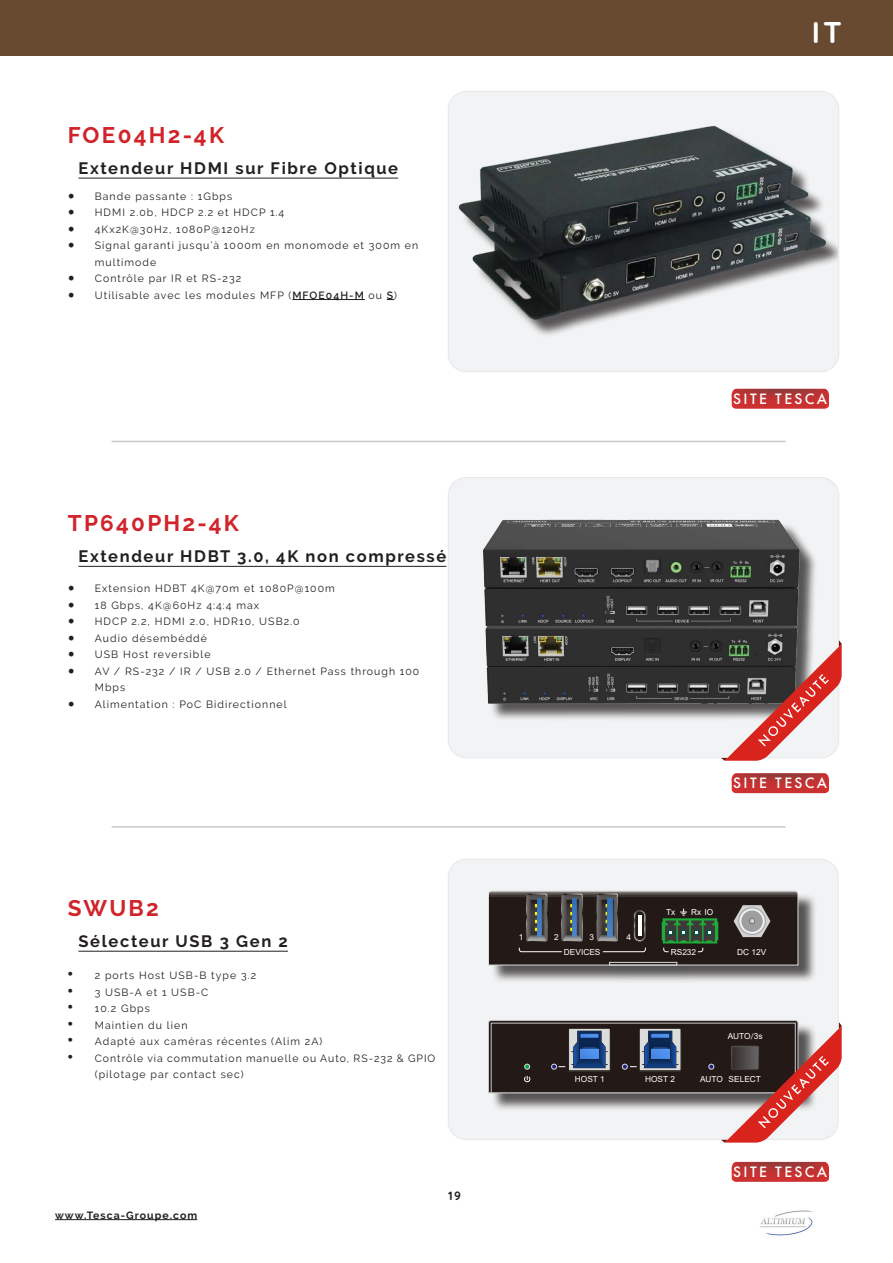
<style>
.page{position:relative;width:893px;height:1263px;background:#fff}
.page>*{position:absolute;margin:0;border:0;box-sizing:border-box;transform-origin:0 0}
.Title_13pt_Black__Al{font:700 30px "Quicksand";color:#fff}
.Title_13pt_Black__Al-2{font:700 22.5px "Raleway";letter-spacing:.1em;color:#d1232a}
.Title_13pt_Black__Al-3{font:700 16.5px "Raleway";letter-spacing:.1em;color:#231f20}
.Quicksand_10pt_Black{font:700 16.5px "Raleway";letter-spacing:.1em;color:#231f20}
.t1{font:500 15.6px "Futura PT";letter-spacing:.15em;color:#fff}
.t2{font:700 12px "Quicksand";color:#231f20}
.t3{font:10.5px/16.5px "Raleway";letter-spacing:.1em;color:#231f20}
.t4{font:700 10.5px "Raleway";letter-spacing:.1em;color:#231f20}
.t5{font:8.25px "Arial";color:#fff}
.s1{font-family:"Minion Pro";font-size:18px}
.s2{font-weight:600}
.s3{font-family:"Quicksand";font-size:15px}
.s4{font-family:"Batang"}
</style>
<div class="page">
<hr style="left:112px;top:826px;width:674px;height:1px;background:#c7c8ca">
<hr style="left:112px;top:441px;width:674px;height:1px;background:#c7c8ca">
<hr style="left:55px;top:1219px;width:142px;height:1px;background:#231f20">
<img style="left:760px;top:1210px;width:53px;height:26px">
<div style="left:448px;top:477px;width:391px;height:281px;background:#f2f3f4;border-radius:18px"></div>
<img style="left:448px;top:485px;width:367px;height:265px">
<hr style="left:78px;top:566px;width:368px;height:1px;background:#231f20">
<div style="left:448px;top:859px;width:390px;height:280px;background:#f2f3f4;border-radius:18px"></div>
<div style="left:490px;top:893px;width:327px;height:219px;background:#231f20;opacity:.75"></div>
<svg style="left:488px;top:890px;width:311px;height:76px;background:#3f3c39"></svg>
<hr style="left:78px;top:951px;width:210px;height:1px;background:#231f20">
<div style="left:448px;top:91px;width:391px;height:281px;background:#f2f3f4;border-radius:18px"></div>
<div style="left:462px;top:129px;width:377px;height:208px;background:#231f20;opacity:.75"></div>
<img style="left:458px;top:125px;width:379px;height:196px">
<div style="left:448px;top:91px;width:391px;height:281px;border:1px solid #e6e7e9;border-radius:18px"></div>
<hr style="left:292px;top:299px;width:73px;height:1px;background:#231f20">
<hr style="left:78px;top:178px;width:320px;height:1px;background:#231f20">
<div style="left:0;top:1px;width:893px;height:55px;background:#684a31"></div>
<svg style="left:732px;top:773px;width:97px;height:20px;background:#be3635"></svg>
<svg style="left:732px;top:389px;width:97px;height:20px;background:#be3737"></svg>
<svg style="left:732px;top:1162px;width:97px;height:20px;background:#be3635"></svg>
<svg style="left:488px;top:1020px;width:354px;height:122px"></svg>
<svg style="left:721px;top:640px;width:121px;height:121px"></svg>
<p class="Title_13pt_Black__Al-2" style="left:68px;top:122px;width:158px">FOE04H2-4K</p>
<p class="Title_13pt_Black__Al-3" style="left:78px;top:158px;width:321px">Extendeur HDMI sur Fibre Optique</p>
<p class="t3" style="left:68px;top:188px;width:166px"><span class="s1">•</span> Bande passante : 1Gbps</p>
<p class="t3" style="left:68px;top:204px;width:218px"><span class="s1">•</span> HDMI 2.0b, HDCP 2.2 et HDCP 1.4</p>
<p class="t3" style="left:68px;top:221px;width:189px"><span class="s1">•</span> 4Kx2K@30Hz, 1080P@120Hz</p>
<p class="t3" style="left:95px;top:237px;width:325px;text-indent:-27px"><span class="s1">•</span> Signal garanti jusqu’à 1000m en monomode et 300m en multimode</p>
<p class="t3" style="left:68px;top:270px;width:175px"><span class="s1">•</span> Contrôle par IR et RS-232</p>
<p class="t3" style="left:68px;top:287px;width:331px"><span class="s1">•</span> Utilisable avec les modules MFP (<span class="s2">MFOE04H-M</span> ou <span class="s2">S</span>)</p>
<p class="Title_13pt_Black__Al-2" style="left:68px;top:511px;width:173px">TP640PH2-4K</p>
<p class="Title_13pt_Black__Al-3" style="left:78px;top:547px;width:369px">Extendeur HDBT 3.0, 4K non compressé</p>
<p class="t3" style="left:68px;top:580px;width:269px"><span class="s1">•</span> Extension HDBT 4K@70m et 1080P@100m</p>
<p class="t3" style="left:68px;top:597px;width:193px"><span class="s1">•</span> 18 Gbps, 4K@60Hz 4:4:4 max</p>
<p class="t3" style="left:68px;top:613px;width:233px"><span class="s1">•</span> HDCP 2.2, HDMI 2.0, HDR10, USB2.0</p>
<p class="t3" style="left:68px;top:630px;width:141px"><span class="s1">•</span> Audio désembéddé</p>
<p class="t3" style="left:68px;top:646px;width:144px"><span class="s1">•</span> USB Host reversible</p>
<p class="t3" style="left:95px;top:663px;width:326px;text-indent:-27px"><span class="s1">•</span> AV / RS-232 / IR / USB 2.0 / Ethernet Pass through 100<br>Mbps</p>
<p class="t3" style="left:68px;top:696px;width:220px"><span class="s1">•</span> Alimentation : PoC Bidirectionnel</p>
<p class="Title_13pt_Black__Al-2" style="left:68px;top:895px;width:92px">SWUB2</p>
<p class="Quicksand_10pt_Black" style="left:78px;top:931px;width:211px">Sélecteur USB 3 Gen 2</p>
<p class="t3" style="left:68px;top:967px;width:190px"><span class="s3">•</span> 2 ports Host USB-B type 3.2</p>
<p class="t3" style="left:68px;top:984px;width:142px"><span class="s3">•</span> 3 USB-A et 1 USB-C</p>
<p class="t3" style="left:68px;top:1000px;width:84px"><span class="s3">•</span> 10.2 Gbps</p>
<p class="t3" style="left:68px;top:1017px;width:121px"><span class="s3">•</span> Maintien du lien</p>
<p class="t3" style="left:68px;top:1033px;width:256px"><span class="s3">•</span> Adapté aux caméras récentes (Alim 2A)</p>
<p class="t3" style="left:95px;top:1050px;width:342px;text-indent:-27px"><span class="s3">•</span> Contrôle via commutation manuelle ou Auto, RS-232 &amp; GPIO (pilotage par contact sec)</p>
<p class="t4" style="left:55px;top:1209px;width:144px">www.Tesca-Groupe.com</p>
<p class="t2" style="left:448px;top:1186px;width:14px">19</p>
<p class="Title_13pt_Black__Al" style="left:812px;top:9px;width:32px">IT</p>
<p class="t1" style="left:733px;top:389px;width:95px">SITE TESCA</p>
<p class="t1" style="left:733px;top:774px;width:95px">SITE TESCA</p>
<p class="t5" style="left:519px;top:932px;width:6px">1</p>
<p class="t5" style="left:554px;top:932px;width:6px">2</p>
<p class="t5" style="left:589px;top:932px;width:6px">3</p>
<p class="t5" style="left:626px;top:932px;width:6px">4</p>
<p class="t5" style="left:666px;top:907px;width:11px">Tx</p>
<p class="t5" style="left:691px;top:907px;width:24px">Rx IO</p>
<p class="t5" style="left:564px;top:946px;width:38px">DEVICES</p>
<p class="t5" style="left:671px;top:946px;width:27px">RS232</p>
<p class="t5" style="left:737px;top:946px;width:31px">DC 12V</p>
<p class="t5" style="left:728px;top:1031px;width:36px">AUTO<span class="s4">/</span>3s</p>
<p class="t5" style="left:575px;top:1073px;width:31px">HOST 1</p>
<p class="t5" style="left:645px;top:1073px;width:31px">HOST 2</p>
<p class="t5" style="left:729px;top:1073px;width:34px">SELECT</p>
<p class="t5" style="left:700px;top:1073px;width:24px">AUTO</p>
<p class="t1" style="left:733px;top:1162px;width:95px">SITE TESCA</p>
</div>
